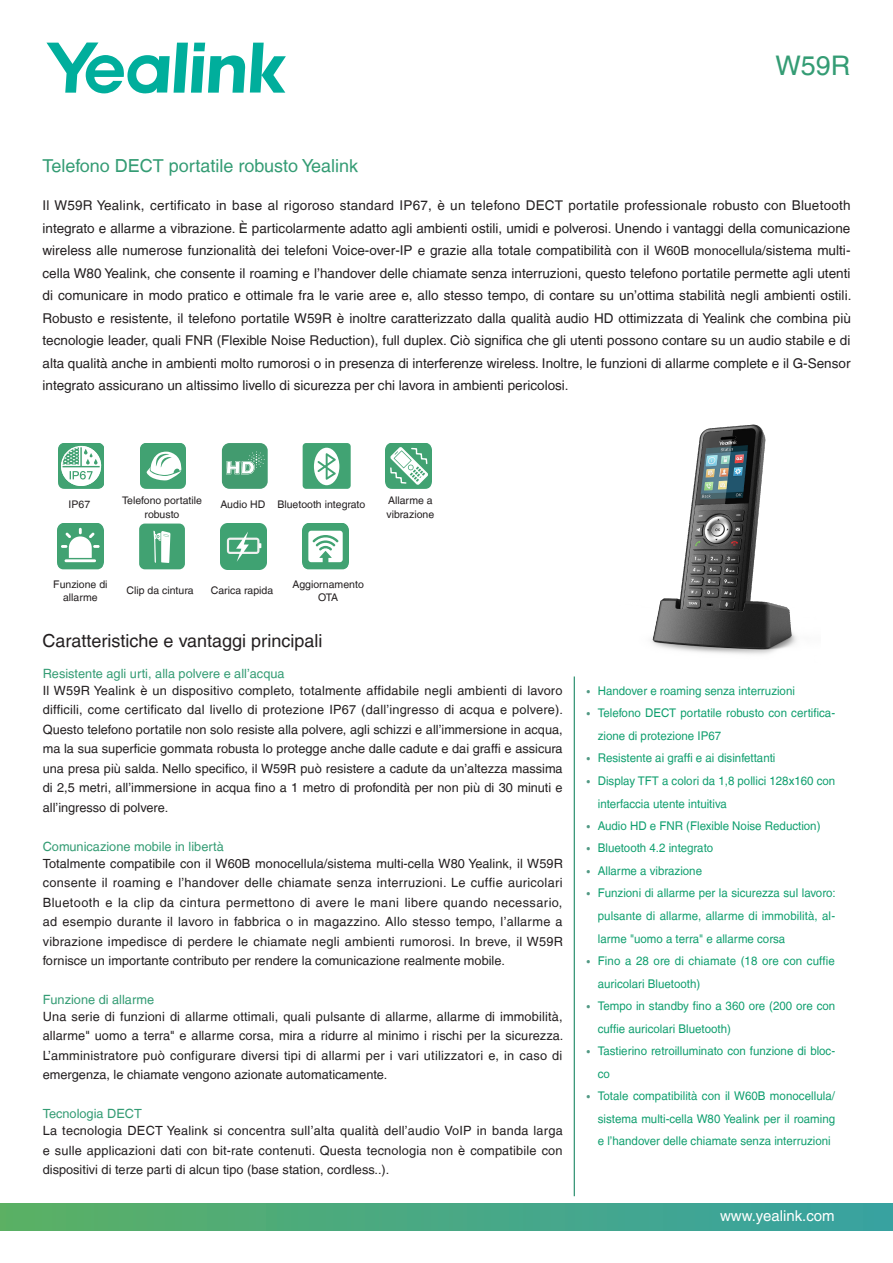
<style>
.page{position:relative;width:893px;height:1263px;background:#fff}
.page>*{position:absolute;margin:0;border:0;box-sizing:border-box;transform-origin:0 0}
.t1{font:27px "Helvetica LT";color:#349c74}
.t2{font:18px "Helvetica LT";color:#349c74}
.t3{font:18px "Helvetica LT";color:#231f20}
.t4{font:15px "Helvetica LT";color:#fff}
.t5{font:13.5px/22.5px "Helvetica LT";color:#231f20;text-align:justify}
.t6{font:12.75px/19.5px "Helvetica LT";color:#231f20;text-align:justify}
.t7{font:12.75px "Helvetica LT";color:#349c74}
.t8{font:12px/23.2px "Helvetica LT";color:#109f6f;scale:.96 1}
.t9{font:10.5px/13.6px "Helvetica LT";color:#231f20;text-align:center}
.s1{font-size:12.75px}
.s2{font-family:"Microsoft Phags Pa";font-size:13.5px;color:#529984}
</style>
<div class="page">
<svg style="left:46px;top:43px;width:240px;height:50px"></svg>
<div style="left:0;top:1203px;width:893px;height:27px;background:linear-gradient(to right,#5ab065,#38a2a2)"></div>
<div style="left:222px;top:443px;width:46px;height:46px;background:#429b6f;border-radius:8px"></div>
<svg style="left:226px;top:451px;width:39px;height:23px"></svg>
<img style="left:221px;top:523px;width:46px;height:46px">
<div style="left:303px;top:443px;width:48px;height:46px;background:#41a373;border-radius:3px"></div>
<svg style="left:314px;top:448px;width:25px;height:37px"></svg>
<svg style="left:58px;top:443px;width:46px;height:46px"></svg>
<svg style="left:140px;top:443px;width:46px;height:46px"></svg>
<svg style="left:386px;top:443px;width:45px;height:46px"></svg>
<img style="left:61px;top:569px;width:38px;height:1px">
<svg style="left:57px;top:523px;width:46px;height:46px"></svg>
<svg style="left:139px;top:523px;width:46px;height:46px;background:#63b38b"></svg>
<img style="left:307px;top:569px;width:38px;height:1px">
<svg style="left:303px;top:523px;width:45px;height:46px"></svg>
<hr style="left:574px;top:676px;width:1px;height:520px;background:#007852">
<img style="left:651px;top:424px;width:146px;height:230px">
<h1 class="t1" style="left:775px;top:50px;width:77px">W59R</h1>
<h2 class="t2" style="left:43px;top:155px;width:317px">Telefono DECT portatile robusto Yealink</h2>
<p class="t5" style="left:43px;top:194px;width:810px">Il W59R Yealink, certificato in base al rigoroso standard IP67, è un telefono DECT portatile professionale robusto con Bluetooth integrato e allarme a vibrazione. È particolarmente adatto agli ambienti ostili, umidi e polverosi. Unendo i vantaggi della comunicazione wireless alle numerose funzionalità dei telefoni Voice-over-IP e grazie alla totale compatibilità con il <span class="s1">W60B monocellula/</span>sistema multi&shy;cella W80 Yealink, che consente il roaming e l’handover delle chiamate senza interruzioni, questo telefono portatile permette agli utenti di comunicare in modo pratico e ottimale fra le varie aree e, allo stesso tempo, di contare su un’ottima stabilità negli ambienti ostili.<br>Robusto e resistente, il telefono portatile W59R è inoltre caratterizzato dalla qualità audio HD ottimizzata di Yealink che combina più tecnologie leader, quali FNR (Flexible Noise Reduction), full duplex. Ciò significa che gli utenti possono contare su un audio stabile e di alta qualità anche in ambienti molto rumorosi o in presenza di interferenze wireless. Inoltre, le funzioni di allarme complete e il G-Sensor integrato assicurano un altissimo livello di sicurezza per chi lavora in ambienti pericolosi.</p>
<p class="t9" style="left:69px;top:497px;width:23px">IP67</p>
<p class="t9" style="left:122px;top:493px;width:81px">Telefono portatile robusto</p>
<p class="t9" style="left:221px;top:497px;width:146px">Audio HD Bluetooth integrato</p>
<p class="t9" style="left:386px;top:493px;width:49px;text-align:left">Allarme a vibrazione</p>
<p class="t9" style="left:53px;top:577px;width:56px">Funzione di allarme</p>
<p class="t9" style="left:127px;top:584px;width:68px">Clip da cintura</p>
<p class="t9" style="left:211px;top:584px;width:64px">Carica rapida</p>
<p class="t9" style="left:292px;top:577px;width:73px">Aggiornamento<br>OTA</p>
<h2 class="t3" style="left:43px;top:630px;width:282px">Caratteristiche e vantaggi principali</h2>
<p class="t7" style="left:43px;top:666px;width:243px">Resistente agli urti, alla polvere e all’acqua</p>
<p class="t6" style="left:43px;top:681px;width:522px">Il W59R Yealink è un dispositivo completo, totalmente affidabile negli ambienti di lavoro difficili, come certificato dal livello di protezione IP67 (dall’ingresso di acqua e polvere).<br>Questo telefono portatile non solo resiste alla polvere, agli schizzi e all’immersione in acqua, ma la sua superficie gommata robusta lo protegge anche dalle cadute e dai graffi e assicura una presa più salda. Nello specifico, il W59R può resistere a cadute da un’altezza massima di 2,5 metri, all’immersione in acqua fino a 1 metro di profondità per non più di 30 minuti e all’ingresso di polvere.</p>
<p class="t7" style="left:43px;top:839px;width:183px">Comunicazione mobile in libertà</p>
<p class="t6" style="left:43px;top:853px;width:522px">Totalmente compatibile con il W60B monocellula/sistema multi-cella W80 Yealink, il W59R consente il roaming e l’handover delle chiamate senza interruzioni. Le cuffie auricolari Bluetooth e la clip da cintura permettono di avere le mani libere quando necessario, ad esempio durante il lavoro in fabbrica o in magazzino. Allo stesso tempo, l’allarme a vibrazione impedisce di perdere le chiamate negli ambienti rumorosi. In breve, il W59R fornisce un importante contributo per rendere la comunicazione realmente mobile.</p>
<p class="t7" style="left:43px;top:992px;width:113px">Funzione di allarme</p>
<p class="t6" style="left:43px;top:1007px;width:522px">Una serie di funzioni di allarme ottimali, quali pulsante di allarme, allarme di immobilità, allarme" uomo a terra" e allarme corsa, mira a ridurre al minimo i rischi per la sicurezza.<br>L’amministratore può configurare diversi tipi di allarmi per i vari utilizzatori e, in caso di emergenza, le chiamate vengono azionate automaticamente.</p>
<p class="t7" style="left:43px;top:1106px;width:101px">Tecnologia DECT</p>
<p class="t6" style="left:43px;top:1121px;width:521px">La tecnologia DECT Yealink si concentra sull’alta qualità dell’audio VoIP in banda larga e sulle applicazioni dati con bit-rate contenuti. Questa tecnologia non è compatibile con dispositivi di terze parti di alcun tipo (base station, cordless..).</p>
<p class="t8" style="left:586px;top:679px;width:219px"><span class="s2">•</span> Handover e roaming senza interruzioni</p>
<p class="t8" style="left:598px;top:701px;width:249px;text-indent:-12px"><span class="s2">•</span> Telefono DECT portatile robusto con certifica&shy;zione di protezione IP67</p>
<p class="t8" style="left:586px;top:746px;width:199px"><span class="s2">•</span> Resistente ai graffi e ai disinfettanti</p>
<p class="t8" style="left:598px;top:769px;width:249px;text-indent:-12px"><span class="s2">•</span> Display TFT a colori da 1,8 pollici 128x160 con interfaccia utente intuitiva</p>
<p class="t8" style="left:586px;top:814px;width:246px"><span class="s2">•</span> Audio HD e FNR (Flexible Noise Reduction)</p>
<p class="t8" style="left:586px;top:836px;width:134px"><span class="s2">•</span> Bluetooth 4.2 integrato</p>
<p class="t8" style="left:586px;top:859px;width:123px"><span class="s2">•</span> Allarme a vibrazione</p>
<p class="t8" style="left:598px;top:881px;width:249px;line-height:22.8px;text-align:justify;text-indent:-12px"><span class="s2">•</span> Funzioni di allarme per la sicurezza sul lavoro: pulsante di allarme, allarme di immobilità, al&shy;larme "uomo a terra" e allarme corsa</p>
<p class="t8" style="left:598px;top:949px;width:249px;text-indent:-12px"><span class="s2">•</span> Fino a 28 ore di chiamate (18 ore con cuffie auricolari Bluetooth)</p>
<p class="t8" style="left:598px;top:994px;width:249px;text-indent:-12px"><span class="s2">•</span> Tempo in standby fino a 360 ore (200 ore con cuffie auricolari Bluetooth)</p>
<p class="t8" style="left:598px;top:1039px;width:249px;text-indent:-12px"><span class="s2">•</span> Tastierino retroilluminato con funzione di bloc&shy;co</p>
<p class="t8" style="left:598px;top:1084px;width:249px;line-height:22.8px;text-align:justify;text-indent:-12px"><span class="s2">•</span> Totale compatibilità con il W60B monocellula/ sistema multi-cella W80 Yealink per il roaming e l’handover delle chiamate senza interruzioni</p>
<p class="t4" style="left:720px;top:1207px;width:116px">www.yealink.com</p>
</div>
